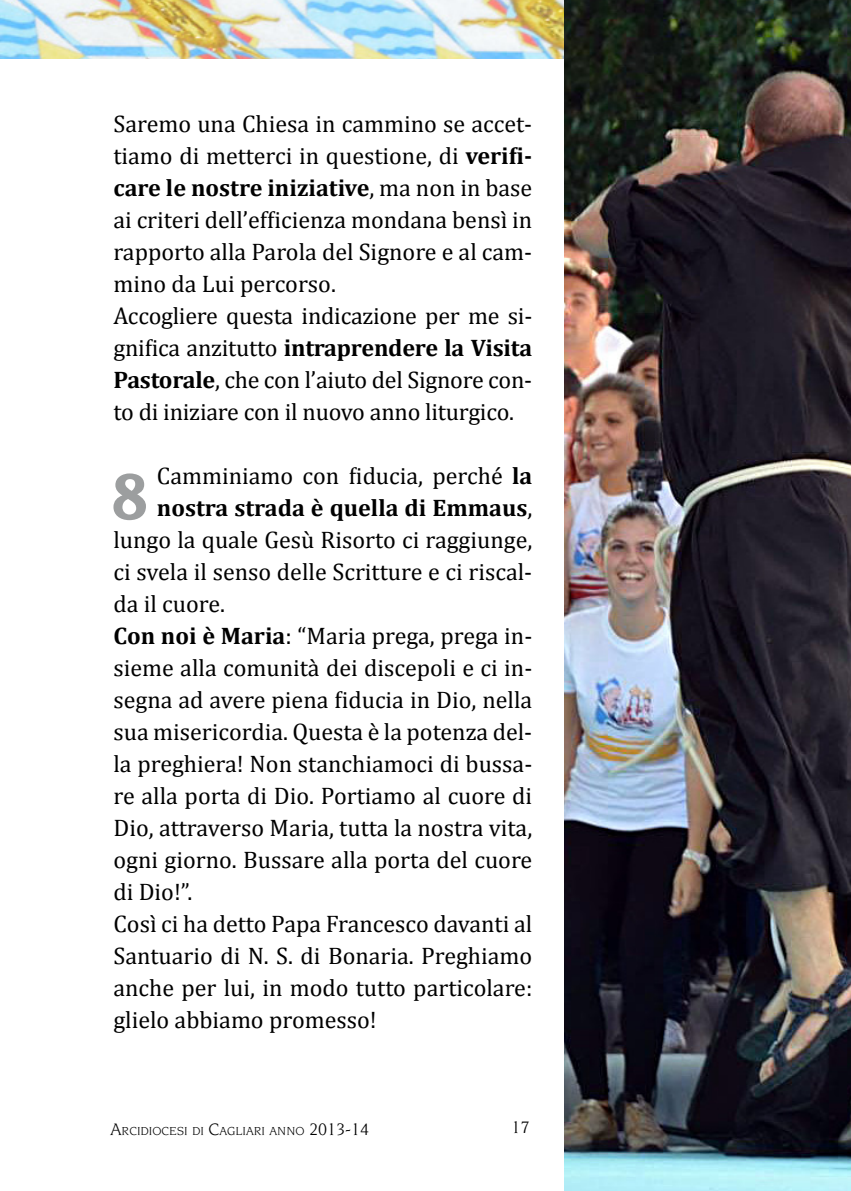
<style>
.page{position:relative;width:851px;height:1191px;background:#fff}
.page>*{position:absolute;margin:0;border:0;box-sizing:border-box;transform-origin:0 0}
.t1{font:700 68.8px "Novarese";color:#9c9e9f}
.t2{font:24px/32px "Cambria";color:#000}
.t3{font:700 24px "Cambria";color:#000}
.t4{font:18px "Novarese";color:#000}
.t5{font:12.6px "Novarese";color:#000}
.s1{font-weight:700}
.s2{font-weight:400}
.s3{font-size:18px}
</style>
<div class="page">
<img style="left:0;top:0;width:564px;height:58px">
<img style="left:564px;top:0;width:286px;height:1191px">
<p class="t2" style="left:113px;top:108px;width:420px">Saremo una Chiesa in cammino se accet&shy;tiamo di metterci in questione, di <span class="s1">verifi&shy;care le nostre iniziative</span>, ma non in base ai criteri dell’efficienza mondana bensì in rapporto alla Parola del Signore e al cam&shy;mino da Lui percorso.<br>Accogliere questa indicazione per me si&shy;gnifica anzitutto <span class="s1">intraprendere la Visita Pastorale</span>, che con l’aiuto del Signore con&shy;to di iniziare con il nuovo anno liturgico.</p>
<p class="t2" style="left:157px;top:460px;width:377px">Camminiamo con fiducia, perché <span class="s1">la</span></p>
<p class="t3" style="left:157px;top:491px;width:377px">nostra strada è quella di Emmaus<span class="s2">,</span></p>
<p class="t2" style="left:113px;top:524px;width:420px">lungo la quale Gesù Risorto ci raggiunge,</p>
<p class="t2" style="left:113px;top:556px;width:420px">ci svela il senso delle Scritture e ci riscal-</p>
<p class="t2" style="left:113px;top:588px;width:113px">da il cuore.</p>
<p class="t2" style="left:113px;top:620px;width:420px"><span class="s1">Con noi è Maria</span>: “Maria prega, prega in-</p>
<p class="t2" style="left:113px;top:652px;width:420px">sieme alla comunità dei discepoli e ci in-</p>
<p class="t2" style="left:113px;top:684px;width:420px">segna ad avere piena fiducia in Dio, nella</p>
<p class="t2" style="left:113px;top:716px;width:420px">sua misericordia. Questa è la potenza del-</p>
<p class="t2" style="left:113px;top:748px;width:420px">la preghiera! Non stanchiamoci di bussa-</p>
<p class="t2" style="left:113px;top:780px;width:420px">re alla porta di Dio. Portiamo al cuore di</p>
<p class="t2" style="left:113px;top:812px;width:420px">Dio, attraverso Maria, tutta la nostra vita,</p>
<p class="t2" style="left:113px;top:844px;width:420px">ogni giorno. Bussare alla porta del cuore</p>
<p class="t2" style="left:113px;top:876px;width:80px">di Dio!”.</p>
<p class="t2" style="left:113px;top:908px;width:420px">Così ci ha detto Papa Francesco davanti al</p>
<p class="t2" style="left:113px;top:940px;width:420px">Santuario di N. S. di Bonaria. Preghiamo</p>
<p class="t2" style="left:113px;top:972px;width:420px">anche per lui, in modo tutto particolare:</p>
<p class="t2" style="left:113px;top:1004px;width:265px">glielo abbiamo promesso!</p>
<h1 class="t1" style="left:110px;top:457px;width:40px">8</h1>
<p class="t5" style="left:111px;top:1123px;width:260px"><span class="s3">A</span>RCIDIOCESI DI <span class="s3">C</span>AGLIARI ANNO <span class="s3">2013-14</span></p>
<p class="t4" style="left:511px;top:1117px;width:19px">17</p>
</div>
